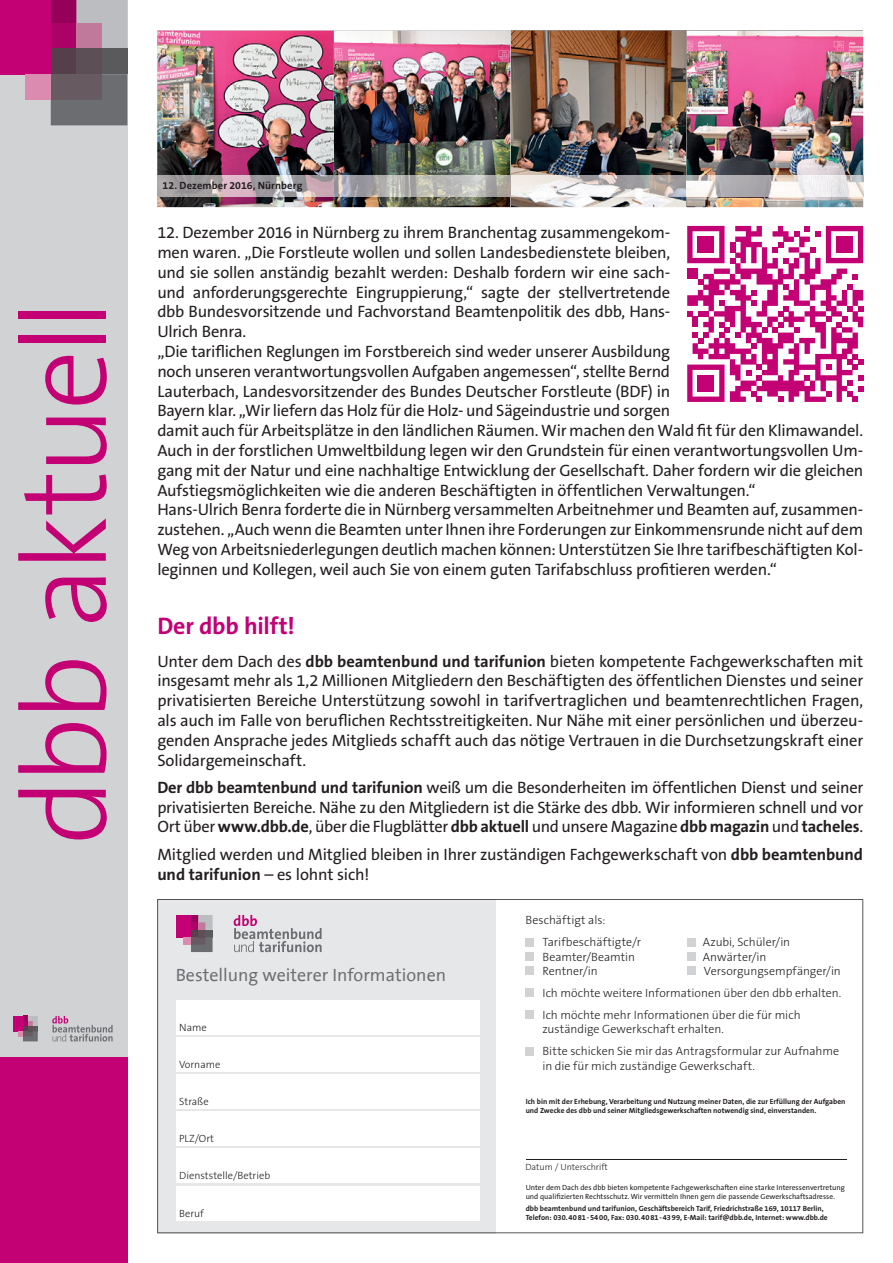
<style>
.page{position:relative;width:893px;height:1263px;background:#fff}
.page>*{position:absolute;margin:0;border:0;box-sizing:border-box;transform-origin:0 0}
.t1{font:300 120px "The Sans B3";letter-spacing:-.045em;color:#c30175}
.t2{font:700 24px "The Sans B7";letter-spacing:-.005em;color:#c30175}
.t3{font:18px "The Sans Office";color:#6c6d70}
.t4{font:16.5px/19.8px "The Sans B5 Plain";letter-spacing:-.015em;color:#231f20;text-align:justify}
.t5{font:700 16.5px "The Sans B7";letter-spacing:-.005em;color:#231f20}
.t6{font:300 12px/21.9px "The Sans B3";color:#231f20}
.t7{font:300 10.5px "The Sans B3";color:#231f20}
.t8{font:700 10.5px "The Sans B7";letter-spacing:.01em;color:#231f20}
.t9{font:300 9px "The Sans B3";color:#231f20}
.t10{font:700 7.5px/9px "The Sans B7";color:#231f20}
.t11{font:7.5px/9px "The Sans B5 Plain";color:#231f20}
.s1{font-family:"The Sans B7";font-weight:700}
.s2{font-family:"The Sans B5 Plain";font-weight:400}
</style>
<div class="page">
<div style="left:0;top:0;width:127px;height:1263px;background:#d1d2d4"></div>
<div style="left:0;top:0;width:51px;height:74px;background:#c30175"></div>
<div style="left:51px;top:0;width:25px;height:23px;background:#970059"></div>
<div style="left:51px;top:23px;width:25px;height:26px;background:#ac0167"></div>
<div style="left:51px;top:49px;width:25px;height:25px;background:#573e4b"></div>
<svg style="left:76px;top:0;width:51px;height:49px;background:#baa8b3"></svg>
<div style="left:76px;top:49px;width:26px;height:25px;background:#5c5056"></div>
<div style="left:102px;top:49px;width:25px;height:25px;background:#5a5a5d"></div>
<svg style="left:51px;top:74px;width:76px;height:51px;background:#6a666b"></svg>
<div style="left:25px;top:74px;width:26px;height:26px;background:#dc8bb0"></div>
<div style="left:0;top:1057px;width:127px;height:206px;background:#c30175"></div>
<svg style="left:52px;top:1016px;width:61px;height:25px"></svg>
<div style="left:13px;top:1016px;width:10px;height:15px;background:#c30175"></div>
<svg style="left:18px;top:1016px;width:20px;height:25px"></svg>
<svg style="left:157px;top:899px;width:706px;height:334px"></svg>
<svg style="left:234px;top:915px;width:88px;height:37px;background:#cac4ca"></svg>
<div style="left:177px;top:915px;width:14px;height:22px;background:#c30175"></div>
<div style="left:191px;top:915px;width:7px;height:7px;background:#970059"></div>
<div style="left:191px;top:922px;width:7px;height:8px;background:#ac0167"></div>
<div style="left:191px;top:930px;width:7px;height:7px;background:#573e4b"></div>
<svg style="left:198px;top:915px;width:15px;height:15px"></svg>
<div style="left:198px;top:930px;width:7px;height:7px;background:#5c5056"></div>
<div style="left:205px;top:930px;width:8px;height:7px;background:#5a5a5d"></div>
<svg style="left:191px;top:937px;width:22px;height:15px"></svg>
<div style="left:184px;top:937px;width:7px;height:8px;background:#dc8bb0"></div>
<img style="left:510px;top:31px;width:177px;height:176px">
<img style="left:334px;top:31px;width:176px;height:176px">
<img style="left:687px;top:31px;width:176px;height:176px">
<img style="left:157px;top:31px;width:177px;height:176px">
<svg style="left:687px;top:226px;width:176px;height:176px"></svg>
<img style="left:157px;top:176px;width:706px;height:21px">
<h1 class="t1" style="left:1px;top:845px;width:547px;rotate:-90deg">dbb aktuell</h1>
<p class="t8" style="left:163px;top:180px;width:141px">12. Dezember 2016, Nürnberg</p>
<p class="t4" style="left:157px;top:223px;width:707px;text-align:left">12. Dezember 2016 in Nürnberg zu ihrem Branchentag zusammengekom-<br>men waren. „Die Forstleute wollen und sollen Landesbedienstete bleiben,<br>und sie sollen anständig bezahlt werden: Deshalb fordern wir eine sach-<br>und anforderungsgerechte Eingruppierung,“ sagte der stellvertretende<br>dbb Bundesvorsitzende und Fachvorstand Beamtenpolitik des dbb, Hans-<br>Ulrich Benra.<br>„Die tariflichen Reglungen im Forstbereich sind weder unserer Ausbildung<br>noch unseren verantwortungsvollen Aufgaben angemessen“, stellte Bernd<br>Lauterbach, Landesvorsitzender des Bundes Deutscher Forstleute (BDF) in<br>Bayern klar. „Wir liefern das Holz für die Holz- und Sägeindustrie und sorgen<br>damit auch für Arbeitsplätze in den ländlichen Räumen. Wir machen den Wald fit für den Klimawandel.<br>Auch in der forstlichen Umweltbildung legen wir den Grundstein für einen verantwortungsvollen Um&shy;gang mit der Natur und eine nachhaltige Entwicklung der Gesellschaft. Daher fordern wir die gleichen Aufstiegsmöglichkeiten wie die anderen Beschäftigten in öffentlichen Verwaltungen.“<br>Hans-Ulrich Benra forderte die in Nürnberg versammelten Arbeitnehmer und Beamten auf, zusammen&shy;zustehen. „Auch wenn die Beamten unter Ihnen ihre Forderungen zur Einkommensrunde nicht auf dem Weg von Arbeitsniederlegungen deutlich machen können: Unterstützen Sie Ihre tarifbeschäftigten Kol&shy;leginnen und Kollegen, weil auch Sie von einem guten Tarifabschluss profitieren werden.“</p>
<h2 class="t2" style="left:157px;top:613px;width:139px">Der dbb hilft!</h2>
<p class="t4" style="left:157px;top:651px;width:707px">Unter dem Dach des <span class="s1">dbb beamtenbund und tarifunion</span> bieten kompetente Fachgewerkschaften mit insgesamt mehr als 1,2 Millionen Mitgliedern den Beschäftigten des öffentlichen Dienstes und seiner privatisierten Bereiche Unterstützung sowohl in tarifvertraglichen und beamtenrechtlichen Fragen, als auch im Falle von beruflichen Rechtsstreitigkeiten. Nur Nähe mit einer persönlichen und überzeu&shy;genden Ansprache jedes Mitglieds schafft auch das nötige Vertrauen in die Durchsetzungskraft einer Solidargemeinschaft.</p>
<p class="t4" style="left:157px;top:778px;width:707px"><span class="s1">Der dbb beamtenbund und tarifunion</span> weiß um die Besonderheiten im öffentlichen Dienst und seiner privatisierten Bereiche. Nähe zu den Mitgliedern ist die Stärke des dbb. Wir informieren schnell und vor Ort über <span class="s1">www.dbb.de</span>, über die Flugblätter <span class="s1">dbb aktuell</span> und unsere Magazine <span class="s1">dbb magazin</span> und <span class="s1">tacheles</span>.</p>
<p class="t4" style="left:157px;top:845px;width:707px">Mitglied werden und Mitglied bleiben in Ihrer zuständigen Fachgewerkschaft von <span class="s1">dbb beamtenbund</span></p>
<p class="t5" style="left:157px;top:865px;width:213px">und tarifunion <span class="s2">– es lohnt sich!</span></p>
<p class="t3" style="left:176px;top:966px;width:272px">Bestellung weiterer Informationen</p>
<p class="t7" style="left:179px;top:1022px;width:29px">Name</p>
<p class="t7" style="left:179px;top:1059px;width:43px">Vorname</p>
<p class="t7" style="left:179px;top:1096px;width:31px">Straße</p>
<p class="t7" style="left:179px;top:1133px;width:36px">PLZ/Ort</p>
<p class="t7" style="left:179px;top:1170px;width:93px">Dienststelle/Betrieb</p>
<p class="t7" style="left:179px;top:1207px;width:26px">Beruf</p>
<p class="t6" style="left:542px;top:910px;width:100px;text-indent:-17px">Beschäftigt als:<br>Tarifbeschäftigte/r</p>
<p class="t6" style="left:703px;top:932px;width:89px">Azubi, Schüler/in</p>
<p class="t6" style="left:542px;top:946px;width:94px">Beamter/Beamtin</p>
<p class="t6" style="left:703px;top:946px;width:65px">Anwärter/in</p>
<p class="t6" style="left:542px;top:960px;width:57px">Rentner/in</p>
<p class="t6" style="left:542px;top:960px;width:300px;text-align:justify;text-indent:161px">Versorgungsempfänger/in Ich möchte weitere Informationen über den dbb erhalten.<br>Ich möchte mehr Informationen über die für mich</p>
<p class="t6" style="left:542px;top:1019px;width:298px">zuständige Gewerkschaft erhalten.<br>Bitte schicken Sie mir das Antragsformular zur Aufnahme</p>
<p class="t6" style="left:542px;top:1055px;width:214px">in die für mich zuständige Gewerkschaft.</p>
<p class="t10" style="left:526px;top:1097px;width:321px">Ich bin mit der Erhebung, Verarbeitung und Nutzung meiner Daten, die zur Erfüllung der Aufgaben und Zwecke des dbb und seiner Mitgliedsgewerkschaften notwendig sind, einverstanden.</p>
<p class="t9" style="left:525px;top:1162px;width:84px">Datum / Unterschrift</p>
<p class="t11" style="left:526px;top:1183px;width:321px">Unter dem Dach des dbb bieten kompetente Fachgewerkschaften eine starke Interessenvertretung und qualifizierten Rechtsschutz. Wir vermitteln Ihnen gern die passende Gewerkschaftsadresse.</p>
<p class="t10" style="left:526px;top:1204px;width:304px">dbb beamtenbund und tarifunion, Geschäftsbereich Tarif, Friedrichstraße 169, 10117 Berlin,<br>Telefon: 030. 40 81 - 54 00, Fax: 030. 40 81 - 43 99, E-Mail: tarif@dbb.de, Internet: www.dbb.de</p>
</div>
